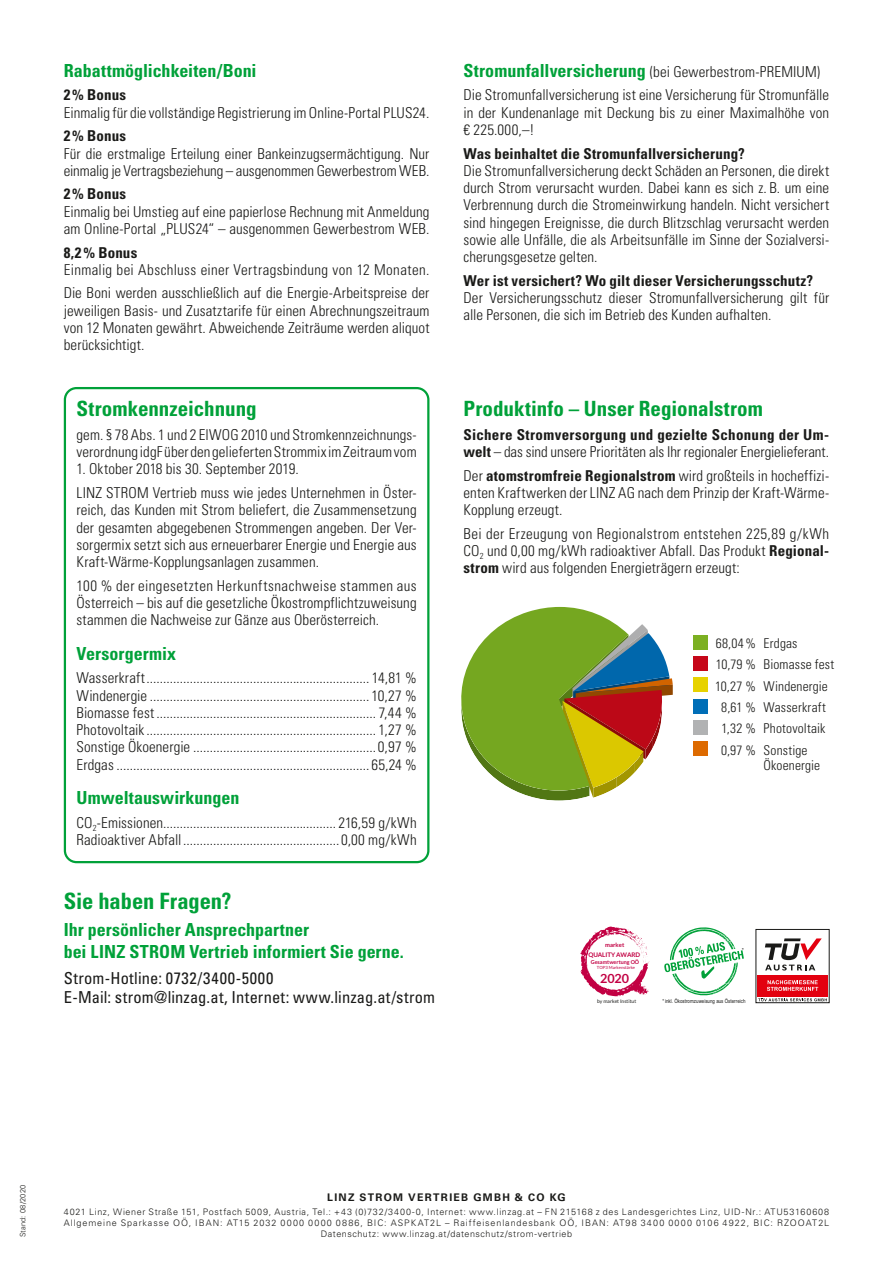
<style>
.page{position:relative;width:893px;height:1263px;background:#fff}
.page>*{position:absolute;margin:0;border:0;box-sizing:border-box;transform-origin:0 0}
.t1{font:700 condensed 22.5px "Univers LT Std";letter-spacing:-.005em;color:#00a139}
.U3{font:700 condensed 21px "Univers LT Std";color:#00a139}
.U3-2{font:700 condensed 18px "Univers LT Std";color:#00a139}
.P_Text{font:700 condensed 18px "Univers LT Std";color:#00a139}
.t2{font:condensed 16.5px "Univers LT Std";letter-spacing:.015em;color:#1a1a18}
.t3{font:condensed 16.5px "Univers LT Std";letter-spacing:.035em;color:#1a1a18}
.P_Text-2{font:300 condensed 15px/17.2px "Univers LT Std";letter-spacing:.005em;color:#1a1a18;text-align:justify}
.U4{font:300 condensed 15px/17.2px "Univers LT Std";letter-spacing:.005em;color:#1a1a18}
.U3-3{font:300 condensed 15px/17.2px "Univers LT Std";letter-spacing:.005em;color:#1a1a18}
.P_Text-3{font:300 condensed 15px/17.2px "Univers LT Std";letter-spacing:.025em;color:#1a1a18}
.t4{font:300 condensed 13.5px "Univers LT Std";letter-spacing:.01em;color:#1a1a18}
.t5{font:700 12.6px "Lato";color:#c20043}
.t6{font:700 10.5px "Univers LT Std";letter-spacing:.125em;color:#1a1a18}
.t7{font:300 9px "Univers LT Std";letter-spacing:.08em;color:#1a1a18}
.t8{font:300 9px "Univers LT Std";letter-spacing:.105em;color:#1a1a18}
.t9{font:300 9px "Univers LT Std";letter-spacing:.06em;color:#1a1a18}
.t10{font:300 7.5px "Univers LT Std";letter-spacing:.03em;color:#1a1a18}
.t11{font:700 6.3px "Lato";letter-spacing:-.01em;color:#c20043}
.t12{font:700 6px "Lato";color:#c20043}
.t13{font:5.55px "Arial";letter-spacing:.01em;color:#1a1a18;scale:.8 1}
.t14{font:700 5.4px "Lato";color:#c20043}
.t15{font:4.95px "Lato";color:#1a1a18}
.t16{font:4.2px "Lato";color:#c20043}
.s1{font-weight:700}
.s2{font-weight:700;font-size:18px;color:#00a139}
</style>
<div class="page">
<div style="left:693px;top:635px;width:15px;height:14px;background:#7cb022"></div>
<div style="left:693px;top:656px;width:15px;height:15px;background:#c60719"></div>
<div style="left:693px;top:677px;width:15px;height:15px;background:#e7d200"></div>
<div style="left:693px;top:699px;width:15px;height:15px;background:#006eb7"></div>
<div style="left:693px;top:720px;width:15px;height:15px;background:#b1b2b3"></div>
<div style="left:693px;top:741px;width:15px;height:15px;background:#dd6a00"></div>
<svg style="left:461px;top:607px;width:212px;height:194px"></svg>
<div style="left:64px;top:387px;width:365px;height:476px;border:2px solid #00a139;border-radius:12px"></div>
<div style="left:756px;top:929px;width:73px;height:74px;border:1px solid #1a1a18"></div>
<div style="left:757px;top:975px;width:71px;height:22px;background:#e3000f"></div>
<svg style="left:767px;top:980px;width:51px;height:11px"></svg>
<svg style="left:758px;top:998px;width:69px;height:3px"></svg>
<svg style="left:765px;top:938px;width:57px;height:32px"></svg>
<svg style="left:580px;top:926px;width:70px;height:70px"></svg>
<svg style="left:664px;top:927px;width:80px;height:69px"></svg>
<p class="U3-2" style="left:64px;top:59px;width:194px">Rabattmöglichkeiten/Boni</p>
<p class="P_Text-2" style="left:64px;top:87px;width:367px"><span class="s1">2% Bonus<br></span>Einmalig für die vollständige Registrierung im Online-Portal PLUS24.</p>
<p class="P_Text-2" style="left:64px;top:127px;width:367px;text-align:left"><span class="s1">2% Bonus<br></span>Für die erstmalige Erteilung einer Bankeinzugsermächtigung. Nur einmalig je Vertragsbeziehung – ausgenommen Gewerbestrom WEB.</p>
<p class="P_Text-2" style="left:64px;top:186px;width:367px;text-align:left"><span class="s1">2% Bonus<br></span>Einmalig bei Umstieg auf eine papierlose Rechnung mit Anmeldung am Online-Portal „PLUS24“ – ausgenommen Gewerbestrom WEB.</p>
<p class="P_Text-3" style="left:64px;top:244px;width:367px"><span class="s1">8,2% Bonus<br></span>Einmalig bei Abschluss einer Vertragsbindung von 12 Monaten.</p>
<p class="P_Text-2" style="left:64px;top:285px;width:367px">Die Boni werden ausschließlich auf die Energie-Arbeitspreise der jeweiligen Basis- und Zusatztarife für einen Abrechnungszeitraum von 12 Monaten gewährt. Abweichende Zeiträume werden aliquot berücksichtigt.</p>
<p class="U3" style="left:77px;top:396px;width:182px">Stromkennzeichnung</p>
<p class="U3-3" style="left:77px;top:426px;width:342px">gem. § 78 Abs. 1 und 2 ElWOG 2010 und Stromkennzeichnungs&shy;verordnung idgF über den gelieferten Strommix im Zeitraum vom</p>
<p class="U3-3" style="left:77px;top:460px;width:224px">1. Oktober 2018 bis 30. September 2019.</p>
<p class="P_Text-2" style="left:77px;top:484px;width:342px">LINZ STROM Vertrieb muss wie jedes Unternehmen in Öster&shy;reich, das Kunden mit Strom beliefert, die Zusammensetzung der gesamten abgegebenen Strommengen angeben. Der Ver&shy;sorgermix setzt sich aus erneuerbarer Energie und Energie aus Kraft-Wärme-Kopplungsanlagen zusammen.</p>
<p class="P_Text-2" style="left:77px;top:577px;width:342px">100 % der eingesetzten Herkunftsnachweise stammen aus Österreich – bis auf die gesetzliche Ökostrompflichtzuweisung stammen die Nachweise zur Gänze aus Oberösterreich.</p>
<p class="P_Text" style="left:77px;top:642px;width:101px">Versorgermix</p>
<p class="P_Text-2" style="left:77px;top:669px;width:70px">Wasserkraft</p>
<p class="P_Text-2" style="left:372px;top:669px;width:46px">14,81 %</p>
<p class="P_Text-2" style="left:77px;top:687px;width:72px">Windenergie</p>
<p class="P_Text-2" style="left:372px;top:687px;width:47px">10,27 %</p>
<p class="P_Text-2" style="left:77px;top:704px;width:79px">Biomasse fest</p>
<p class="P_Text-2" style="left:379px;top:704px;width:39px">7,44 %</p>
<p class="P_Text-2" style="left:77px;top:721px;width:69px">Photovoltaik</p>
<p class="P_Text-2" style="left:379px;top:721px;width:40px">1,27 %</p>
<p class="P_Text-2" style="left:77px;top:738px;width:115px">Sonstige Ökoenergie</p>
<p class="P_Text-2" style="left:378px;top:738px;width:40px">0,97 %</p>
<p class="P_Text-2" style="left:77px;top:756px;width:39px">Erdgas</p>
<p class="P_Text-2" style="left:371px;top:756px;width:47px">65,24 %</p>
<p class="P_Text" style="left:77px;top:787px;width:164px">Umweltauswirkungen</p>
<p class="P_Text-2" style="left:77px;top:814px;width:88px">CO<sub>2</sub>-Emissionen</p>
<p class="P_Text-2" style="left:338px;top:814px;width:80px">216,59 g/kWh</p>
<p class="P_Text-2" style="left:77px;top:831px;width:107px">Radioaktiver Abfall</p>
<p class="P_Text-2" style="left:341px;top:831px;width:77px">0,00 mg/kWh</p>
<p class="t1" style="left:64px;top:887px;width:169px">Sie haben Fragen?</p>
<p class="U3-2" style="left:64px;top:919px;width:247px">Ihr persönlicher Ansprechpartner</p>
<p class="U3-2" style="left:64px;top:941px;width:342px">bei LINZ STROM Vertrieb informiert Sie gerne.</p>
<p class="t3" style="left:64px;top:967px;width:211px">Strom-Hotline: 0732/3400-5000</p>
<p class="t2" style="left:64px;top:987px;width:373px">E-Mail: strom@linzag.at, Internet: www.linzag.at/strom</p>
<p class="U3-3" style="left:463px;top:63px;width:358px"><span class="s2">Stromunfallversicherung</span> (bei Gewerbestrom-PREMIUM)</p>
<p class="P_Text-2" style="left:463px;top:87px;width:367px">Die Stromunfallversicherung ist eine Versicherung für Stromunfälle in der Kundenanlage mit Deckung bis zu einer Maximalhöhe von € 225.000,–!</p>
<p class="U4" style="left:463px;top:145px;width:367px"><span class="s1">Was beinhaltet die Stromunfallversicherung?<br></span>Die Stromunfallversicherung deckt Schäden an Personen, die direkt durch Strom verursacht wurden. Dabei kann es sich z. B. um eine Verbrennung durch die Stromeinwirkung handeln. Nicht versichert sind hingegen Ereignisse, die durch Blitzschlag verursacht werden sowie alle Unfälle, die als Arbeitsunfälle im Sinne der Sozialversi&shy;cherungsgesetze gelten.</p>
<p class="U4" style="left:463px;top:272px;width:367px"><span class="s1">Wer ist versichert? Wo gilt dieser Versicherungsschutz?<br></span>Der Versicherungsschutz dieser Stromunfallversicherung gilt für alle Personen, die sich im Betrieb des Kunden aufhalten.</p>
<p class="U3" style="left:463px;top:396px;width:301px">Produktinfo – Unser Regionalstrom</p>
<p class="P_Text-2" style="left:463px;top:426px;width:367px"><span class="s1">Sichere Stromversorgung und gezielte Schonung der Um&shy;welt</span> – das sind unsere Prioritäten als Ihr regionaler Energielieferant.</p>
<p class="P_Text-2" style="left:463px;top:467px;width:367px">Der <span class="s1">atomstromfreie Regionalstrom</span> wird großteils in hocheffizi&shy;enten Kraftwerken der LINZ AG nach dem Prinzip der Kraft-Wärme-Kopplung erzeugt.</p>
<p class="P_Text-2" style="left:463px;top:525px;width:367px">Bei der Erzeugung von Regionalstrom entstehen 225,89 g/kWh CO<sub>2</sub> und 0,00 mg/kWh radioaktiver Abfall. Das Produkt <span class="s1">Regional&shy;strom</span> wird aus folgenden Energieträgern erzeugt:</p>
<p class="t12" style="left:605px;top:942px;width:21px">market</p>
<p class="t11" style="left:588px;top:951px;width:53px">QUALITY AWARD</p>
<p class="t14" style="left:591px;top:959px;width:50px">Gesamtwertung OÖ</p>
<p class="t16" style="left:597px;top:965px;width:40px">TOP3 Markenstärke</p>
<p class="t5" style="left:600px;top:971px;width:31px">2020</p>
<p class="t4" style="left:716px;top:635px;width:83px">68,04% Erdgas</p>
<p class="t4" style="left:716px;top:656px;width:120px">10,79 % Biomasse fest</p>
<p class="t4" style="left:715px;top:678px;width:114px">10,27 % Windenergie</p>
<p class="t4" style="left:721px;top:699px;width:106px">8,61 % Wasserkraft</p>
<p class="t4" style="left:722px;top:721px;width:105px">1,32 % Photovoltaik</p>
<p class="t4" style="left:721px;top:742px;width:88px">0,97 % Sonstige</p>
<p class="t4" style="left:764px;top:757px;width:58px">Ökoenergie</p>
<p class="t15" style="left:597px;top:998px;width:41px">by market Institut</p>
<p class="t13" style="left:662px;top:997px;width:105px">* inkl. Ökostromzuweisung aus Österreich</p>
<p class="t10" style="left:18px;top:1237px;width:54px;rotate:-90deg">Stand: 08/2020</p>
<p class="t6" style="left:327px;top:1191px;width:240px">LINZ STROM VERTRIEB GMBH &amp; CO KG</p>
<p class="t7" style="left:64px;top:1206px;width:767px">4021 Linz, Wiener Straße 151, Postfach 5009, Austria, Tel.: +43 (0)732/3400-0, Internet: www.linzag.at – FN 215168 z des Landesgerichtes Linz, UID-Nr.: ATU53160608</p>
<p class="t8" style="left:64px;top:1217px;width:767px">Allgemeine Sparkasse OÖ, IBAN: AT15 2032 0000 0000 0886, BIC: ASPKAT2L – Raiffeisenlandesbank OÖ, IBAN: AT98 3400 0000 0106 4922, BIC: RZOOAT2L</p>
<p class="t9" style="left:321px;top:1229px;width:253px">Datenschutz: www.linzag.at/datenschutz/strom-vertrieb</p>
</div>
